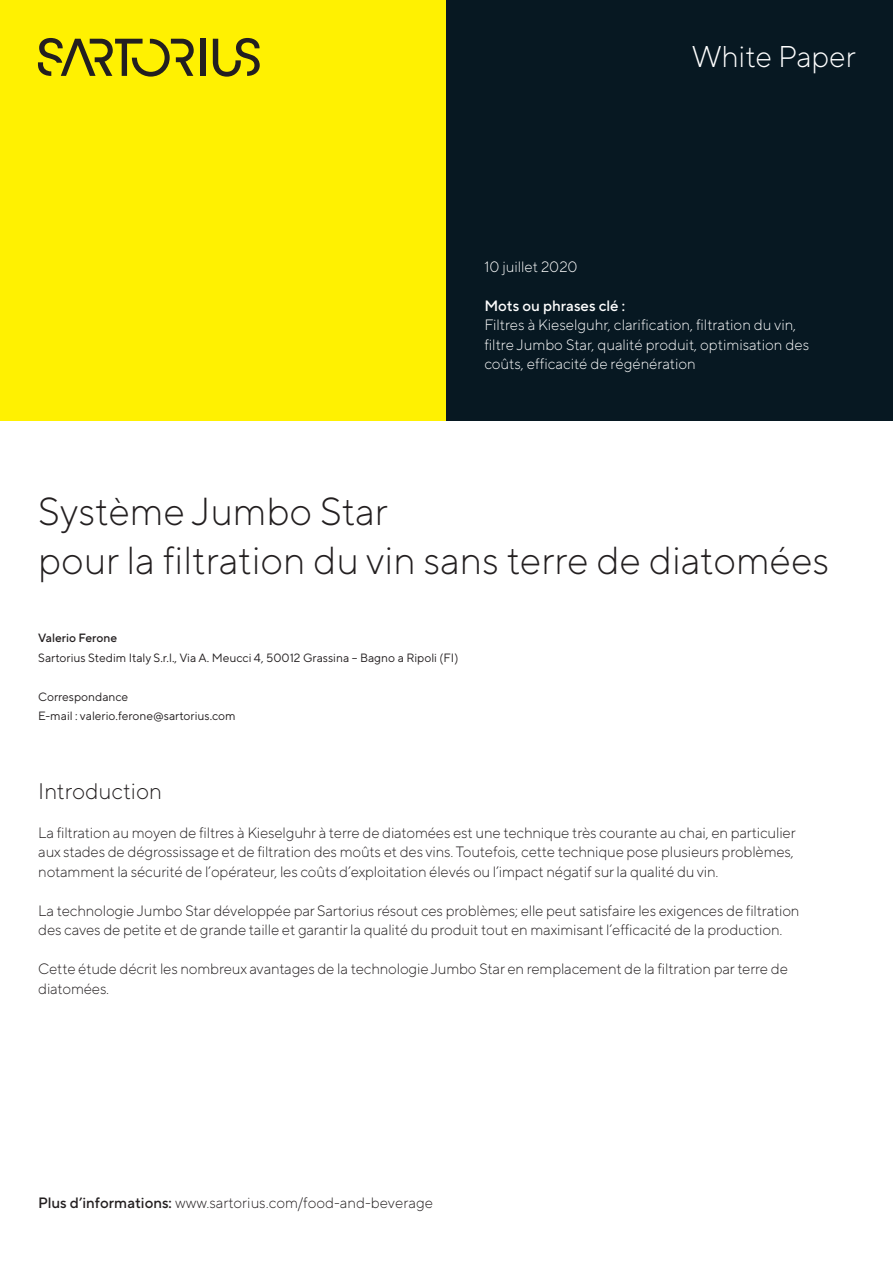
<style>
.page{position:relative;width:893px;height:1263px;background:#fff}
.page>*{position:absolute;margin:0;border:0;box-sizing:border-box;transform-origin:0 0}
.t1{font:300 39px/48.8px "TT Norms Pro";color:#231f20}
.t2{font:300 30px "TT Norms Pro";color:#fff}
.t3{font:300 22.5px "TT Norms Pro";color:#231f20}
.t4{font:300 15px/19.5px "TT Norms Pro";letter-spacing:-.01em;color:#231f20}
.t5{font:300 15px/19.5px "TT Norms Pro";color:#fff}
.t6{font:500 15px "TT Norms Pro";color:#fff}
.t7{font:12px/19.5px "TT Norms Pro";color:#231f20}
.t8{font:500 12px "TT Norms Pro";color:#231f20}
.s1{font-weight:500}
</style>
<div class="page">
<div style="left:0;top:0;width:446px;height:421px;background:#fff101"></div>
<div style="left:446px;top:0;width:447px;height:421px;background:#071822"></div>
<div style="left:200px;top:39px;width:5px;height:37px;background:#231f20"></div>
<svg style="left:213px;top:38px;width:47px;height:39px"></svg>
<svg style="left:38px;top:38px;width:156px;height:39px"></svg>
<h2 class="t2" style="left:692px;top:35px;width:165px">White Paper</h2>
<p class="t5" style="left:484px;top:256px;width:95px">10 juillet 2020</p>
<p class="t6" style="left:484px;top:295px;width:142px">Mots ou phrases clé :</p>
<p class="t5" style="left:484px;top:314px;width:326px">Filtres à Kieselguhr, clarification, filtration du vin, filtre Jumbo Star, qualité produit, optimisation des coûts, efficacité de régénération</p>
<h1 class="t1" style="left:38px;top:484px;width:792px">Système Jumbo Star<br>pour la filtration du vin sans terre de diatomées</h1>
<p class="t8" style="left:38px;top:629px;width:80px">Valerio Ferone</p>
<p class="t7" style="left:38px;top:647px;width:422px">Sartorius Stedim Italy S.r.l., Via A. Meucci 4, 50012 Grassina – Bagno a Ripoli (FI)</p>
<p class="t7" style="left:38px;top:686px;width:199px">Correspondance<br>E-mail : valerio.ferone@sartorius.com</p>
<h3 class="t3" style="left:38px;top:774px;width:125px">Introduction</h3>
<p class="t4" style="left:38px;top:821px;width:759px">La filtration au moyen de filtres à Kieselguhr à terre de diatomées est une technique très courante au chai, en particulier aux stades de dégrossissage et de filtration des moûts et des vins. Toutefois, cette technique pose plusieurs problèmes, notamment la sécurité de l’opérateur, les coûts d’exploitation élevés ou l’impact négatif sur la qualité du vin.</p>
<p class="t4" style="left:38px;top:899px;width:763px">La technologie Jumbo Star développée par Sartorius résout ces problèmes; elle peut satisfaire les exigences de filtration des caves de petite et de grande taille et garantir la qualité du produit tout en maximisant l’efficacité de la production.</p>
<p class="t4" style="left:38px;top:958px;width:751px">Cette étude décrit les nombreux avantages de la technologie Jumbo Star en remplacement de la filtration par terre de diatomées.</p>
<p class="t4" style="left:38px;top:1192px;width:396px"><span class="s1">Plus d’informations:</span> www.sartorius.com/food-and-beverage</p>
</div>
